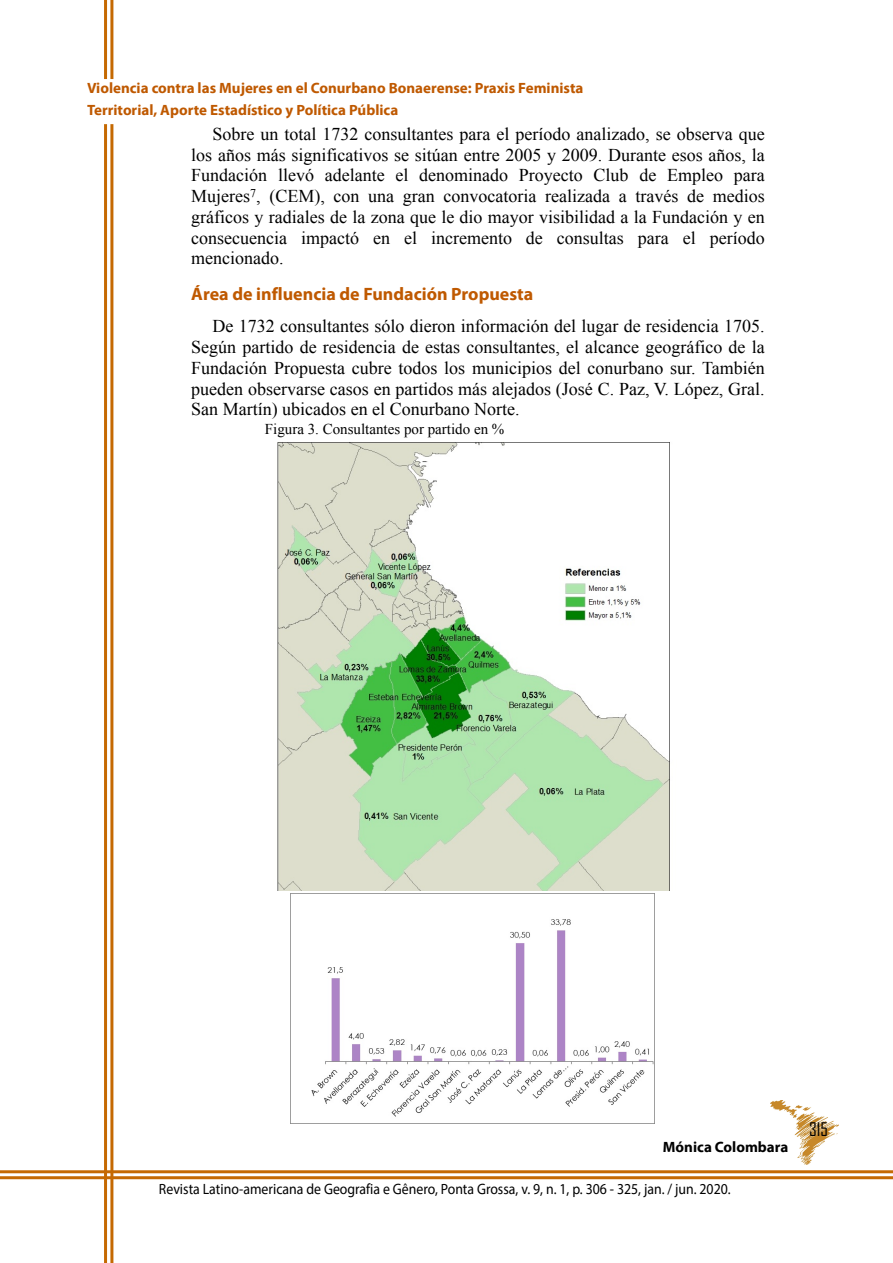
<style>
.page{position:relative;width:893px;height:1263px;background:#fff}
.page>*{position:absolute;margin:0;border:0;box-sizing:border-box;transform-origin:0 0}
.t1{font:18px/20.7px "Times New Roman";color:#000;text-align:justify}
.t2{font:700 18px "Myriad Pro";color:#bf5900}
.t3{font:18px "Agency FB";color:#000}
.t4{font:700 15px/22.5px "Myriad Pro";color:#bf5900}
.t5{font:15px "Myriad Pro";color:#000;scale:.92 1}
.t6{font:15px "Times New Roman";color:#000}
.t7{font:700 15px "Myriad Pro";color:#000}
</style>
<div class="page">
<hr style="left:110px;top:0;width:3px;height:1263px;background:#c56902">
<hr style="left:104px;top:0;width:3px;height:1263px;background:#c56902">
<hr style="left:0;top:1176px;width:893px;height:3px;background:#c56902">
<hr style="left:0;top:1170px;width:893px;height:3px;background:#c56902">
<div style="left:86px;top:81px;width:518px;height:42px;background:#fff"></div>
<img style="left:770px;top:1100px;width:69px;height:64px">
<img style="left:290px;top:893px;width:365px;height:230px">
<img style="left:277px;top:442px;width:393px;height:448px">
<p class="t4" style="left:87px;top:78px;width:498px">Violencia contra las Mujeres en el Conurbano Bonaerense: Praxis Feminista<br>Territorial, Aporte Estadístico y Política Pública</p>
<p class="t1" style="left:191px;top:124px;width:575px;text-indent:21px">Sobre un total 1732 consultantes para el período analizado, se observa que los años más significativos se sitúan entre 2005 y 2009. Durante esos años, la Fundación llevó adelante el denominado Proyecto Club de Empleo para Mujeres<sup>7</sup>, (CEM), con una gran convocatoria realizada a través de medios gráficos y radiales de la zona que le dio mayor visibilidad a la Fundación y en consecuencia impactó en el incremento de consultas para el período mencionado.</p>
<p class="t2" style="left:191px;top:286px;width:344px">Área de influencia de Fundación Propuesta</p>
<p class="t1" style="left:191px;top:316px;width:575px;text-indent:21px">De 1732 consultantes sólo dieron información del lugar de residencia 1705.<br>Según partido de residencia de estas consultantes, el alcance geográfico de la Fundación Propuesta cubre todos los municipios del conurbano sur. También pueden observarse casos en partidos más alejados (José C. Paz, V. López, Gral.<br>San Martín) ubicados en el Conurbano Norte.</p>
<p class="t6" style="left:265px;top:421px;width:241px">Figura 3. Consultantes por partido en %</p>
<p class="t7" style="left:663px;top:1140px;width:127px">Mónica Colombara</p>
<p class="t5" style="left:159px;top:1183px;width:623px">Revista Latino-americana de Geografia e Gênero, Ponta Grossa, v. 9, n. 1, p. 306 - 325, jan. / jun. 2020.</p>
<p class="t3" style="left:809px;top:1118px;width:20px">315</p>
</div>
